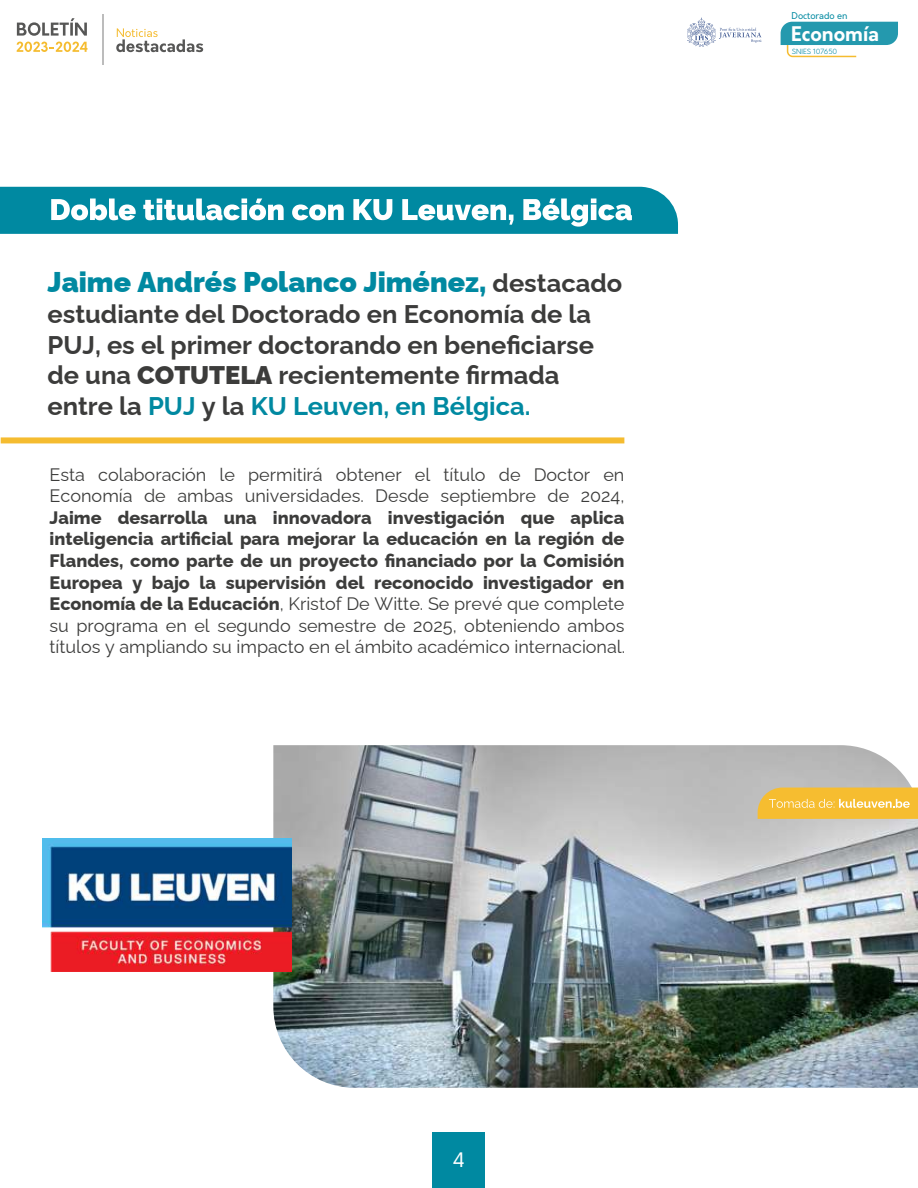
<style>
.page{position:relative;width:918px;height:1188px;background:#fff}
.page>*{position:absolute;margin:0;border:0;box-sizing:border-box;transform-origin:0 0}
.t1{font:900 28.5px "Raleway";color:#0089a1}
.t2{font:700 25.5px/30.6px "Raleway";color:#3c3c3b}
.t3{font:700 19.65px "Orkney";color:#fff}
.t4{font:19.5px "Orkney";color:#fff}
.t5{font:800 18px/21.6px "Raleway";color:#3c3c3b;text-align:justify}
.t6{font:18px/21.6px "Raleway";color:#3c3c3b}
.t7{font:9.15px "Orkney";color:#0089a1}
.t8{font:300 7.05px "Orkney";color:#0089a1}
.s1{font-weight:700;font-size:25.5px;color:#3c3c3b}
.s2{font-weight:900}
.s3{color:#0089a1}
.s4{font-weight:400}
</style>
<div class="page">
<div style="left:433px;top:1132px;width:52px;height:56px;background:#0089a1"></div>
<svg style="left:116px;top:28px;width:87px;height:24px"></svg>
<hr style="left:102px;top:15px;width:1px;height:50px;background:#575756">
<div style="left:1px;top:437px;width:623px;height:6px;background:#f5bc30"></div>
<img style="left:273px;top:745px;width:645px;height:343px">
<img style="left:42px;top:838px;width:249px;height:133px">
<svg style="left:758px;top:788px;width:160px;height:31px;background:#f5c143"></svg>
<svg style="left:687px;top:18px;width:74px;height:29px"></svg>
<svg style="left:781px;top:22px;width:117px;height:36px"></svg>
<svg style="left:17px;top:18px;width:70px;height:18px"></svg>
<svg style="left:17px;top:42px;width:70px;height:10px"></svg>
<svg style="left:0;top:187px;width:678px;height:47px"></svg>
<h1 class="t1" style="left:47px;top:260px;width:576px">Jaime Andrés Polanco Jiménez, <span class="s1">destacado</span></h1>
<h2 class="t2" style="left:47px;top:296px;width:548px">estudiante del Doctorado en Economía de la PUJ, es el primer doctorando en beneficiarse de una <span class="s2">COTUTELA</span> recientemente firmada entre la <span class="s3">PUJ</span> y la <span class="s3">KU Leuven, en Bélgica.</span></h2>
<p class="t6" style="left:50px;top:461px;width:576px">Esta colaboración le permitirá obtener el título de Doctor en<br>Economía de ambas universidades. Desde septiembre de 2024,</p>
<p class="t5" style="left:50px;top:505px;width:577px">Jaime desarrolla una innovadora investigación que aplica inteligencia artificial para mejorar la educación en la región de Flandes, como parte de un proyecto financiado por la Comisión Europea y bajo la supervisión del reconocido investigador en Economía de la Educación<span class="s4">, Kristof De Witte. Se prevé que complete su programa en el segundo semestre de 2025, obteniendo ambos títulos y ampliando su impacto en el ámbito académico internacional.</span></p>
<p class="t7" style="left:791px;top:9px;width:58px">Doctorado en</p>
<p class="t8" style="left:792px;top:47px;width:47px">SNIES 107650</p>
<p class="t3" style="left:791px;top:20px;width:90px">Economía</p>
<p class="t4" style="left:453px;top:1148px;width:13px">4</p>
</div>
